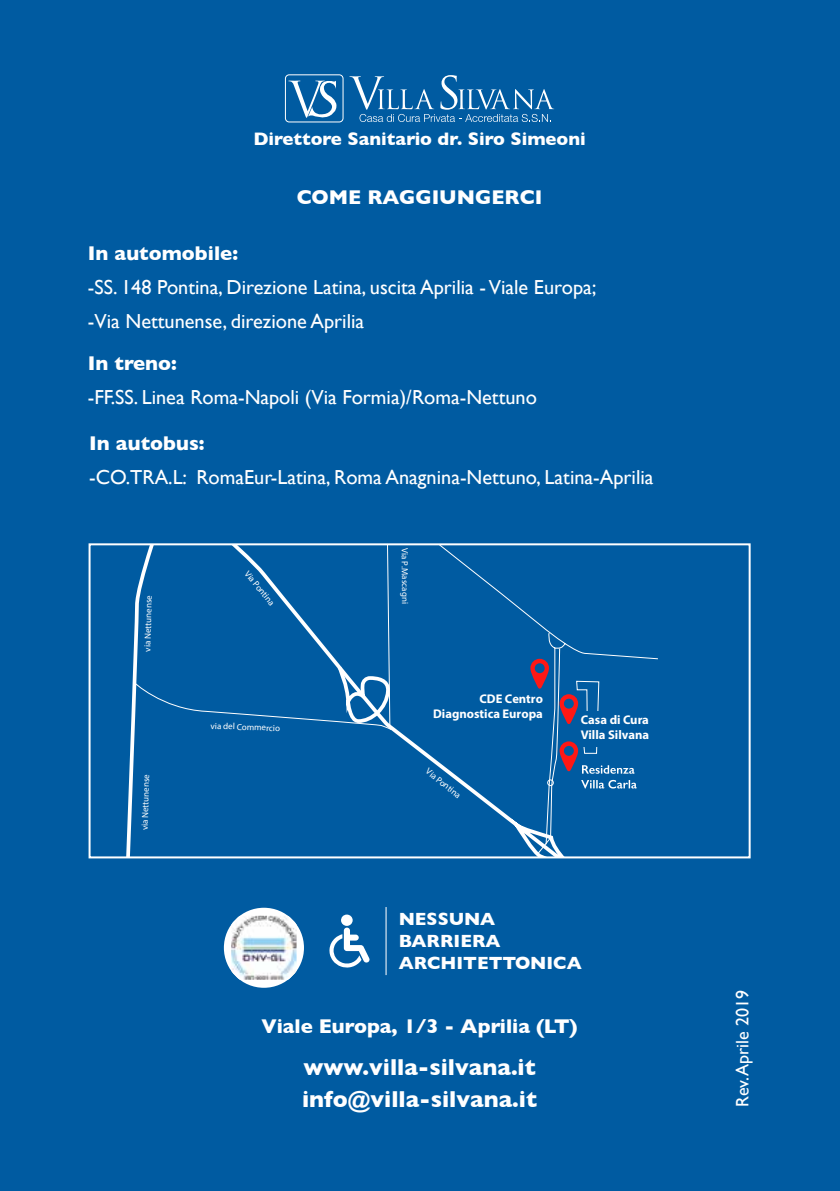
<style>
.page{position:relative;width:840px;height:1191px;background:#fff}
.page>*{position:absolute;margin:0;border:0;box-sizing:border-box;transform-origin:0 0}
.t1{font:700 23.4px "Gill Sans";color:#fff}
.t2{font:20.2px/34px "Gill Sans";color:#fff}
.t3{font:700 20.2px "Gill Sans";color:#fff}
.t4{font:700 18.4px "Gill Sans";color:#fff}
.t5{font:700 18px/22px "Gill Sans";color:#fff}
.t6{font:18px "Gill Sans";color:#fff}
.t7{font:700 12.6px/15.2px "Myriad Pro";color:#fff;text-align:right}
.t8{font:9px "Myriad Pro";color:#fff}
</style>
<div class="page">
<div style="left:0;top:0;width:839px;height:1191px;background:#005ba1"></div>
<svg style="left:392px;top:546px;width:266px;height:299px"></svg>
<svg style="left:126px;top:546px;width:266px;height:309px"></svg>
<div style="left:580px;top:711px;width:88px;height:35px;background:#005ba1"></div>
<svg style="left:530px;top:647px;width:106px;height:208px"></svg>
<div style="left:88px;top:543px;width:662px;height:315px;border:2px solid #fff"></div>
<div style="left:224px;top:907px;width:80px;height:80px;background:#fff;border-radius:50%"></div>
<img style="left:231px;top:915px;width:65px;height:64px">
<svg style="left:385px;top:907px;width:1px;height:68px"></svg>
<svg style="left:329px;top:914px;width:40px;height:53px"></svg>
<div style="left:285px;top:74px;width:58px;height:48px;border:1px solid #fff;border-radius:4px"></div>
<svg style="left:288px;top:80px;width:49px;height:38px"></svg>
<svg style="left:349px;top:75px;width:205px;height:47px"></svg>
<p class="t4" style="left:253px;top:124px;width:334px">Direttore Sanitario dr. Siro Simeoni</p>
<p class="t3" style="left:296px;top:181px;width:247px">COME RAGGIUNGERCI</p>
<p class="t3" style="left:88px;top:237px;width:151px">In automobile:</p>
<p class="t2" style="left:88px;top:270px;width:510px">-SS. 148 Pontina, Direzione Latina, uscita Aprilia - Viale Europa; -Via Nettunense, direzione Aprilia</p>
<p class="t3" style="left:88px;top:347px;width:90px">In treno:</p>
<p class="t2" style="left:88px;top:380px;width:450px">-FF.SS. Linea Roma-Napoli (Via Formia)/Roma-Nettuno</p>
<p class="t3" style="left:89px;top:427px;width:117px">In autobus:</p>
<p class="t2" style="left:89px;top:460px;width:565px">-CO.TRA.L: RomaEur-Latina, Roma Anagnina-Nettuno, Latina-Aprilia</p>
<p class="t8" style="left:142px;top:651px;width:58px;rotate:-89deg">via Nettunense</p>
<p class="t8" style="left:139px;top:830px;width:58px;rotate:-89deg">via Nettunense</p>
<p class="t8" style="left:251px;top:568px;width:43px;rotate:51deg">Via Pontina</p>
<p class="t8" style="left:211px;top:720px;width:71px;rotate:2deg">via del Commercio</p>
<p class="t8" style="left:410px;top:548px;width:57px;rotate:89deg">Via P. Mascagni</p>
<p class="t7" style="left:433px;top:691px;width:111px">CDE Centro<br>Diagnostica Europa</p>
<p class="t8" style="left:430px;top:766px;width:43px;rotate:38deg">Via Pontina</p>
<p class="t7" style="left:580px;top:711px;width:70px;text-align:left">Casa di Cura<br>Villa Silvana</p>
<p class="t8" style="left:602px;top:714px;width:63px">Parco Via Francia</p>
<p class="t5" style="left:398px;top:907px;width:184px">NESSUNA<br>BARRIERA<br>ARCHITETTONICA</p>
<p class="t3" style="left:261px;top:1009px;width:317px">Viale Europa, 1/3 - Aprilia (LT)</p>
<p class="t1" style="left:303px;top:1048px;width:234px">www.villa-silvana.it</p>
<p class="t1" style="left:302px;top:1080px;width:236px">info@villa-silvana.it</p>
<p class="t6" style="left:731px;top:1107px;width:119px;rotate:-90deg">Rev. Aprile 2019</p>
</div>
